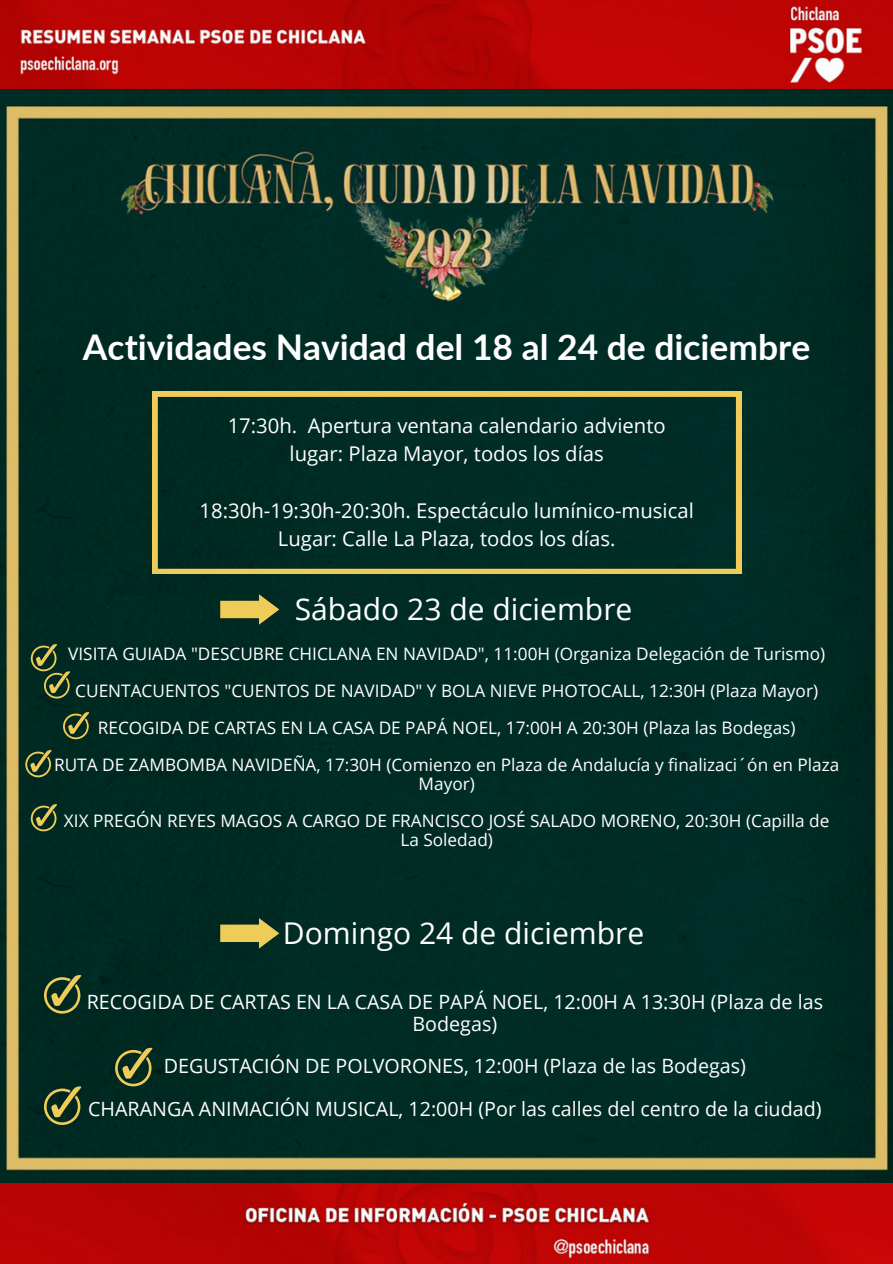
<style>
.page{position:relative;width:893px;height:1264px;background:#fff}
.page>*{position:absolute;margin:0;border:0;box-sizing:border-box;transform-origin:0 0}
.t1{font:700 35.4px "Lato";color:#fff}
.t2{font:30px "Open Sans";color:#fff}
.t3{font:20.25px/28.3px "Open Sans";color:#fff;text-align:center}
.t4{font:19.65px/21.3px "Open Sans";color:#fff;text-align:center}
.t5{font:17.25px/18.6px "Open Sans";color:#fff;text-align:center}
</style>
<div class="page">
<img style="left:0;top:1182px;width:892px;height:81px">
<img style="left:0;top:0;width:892px;height:89px">
<img style="left:0;top:89px;width:892px;height:507px">
<img style="left:0;top:596px;width:892px;height:586px">
<div style="left:0;top:777px;width:892px;height:337px;background:#002c24"></div>
<svg style="left:152px;top:391px;width:589px;height:182px;background:#113728"></svg>
<svg style="left:220px;top:594px;width:59px;height:30px;background:#858340"></svg>
<svg style="left:44px;top:975px;width:37px;height:38px"></svg>
<svg style="left:220px;top:918px;width:59px;height:30px;background:#85833f"></svg>
<svg style="left:31px;top:644px;width:39px;height:54px;background:#374e2d"></svg>
<svg style="left:63px;top:712px;width:26px;height:27px"></svg>
<svg style="left:25px;top:750px;width:26px;height:27px"></svg>
<svg style="left:31px;top:804px;width:26px;height:27px"></svg>
<svg style="left:115px;top:1047px;width:37px;height:39px"></svg>
<svg style="left:44px;top:1086px;width:37px;height:38px"></svg>
<p class="t1" style="left:83px;top:325px;width:728px">Actividades Navidad del 18 al 24 de diciembre</p>
<p class="t3" style="left:228px;top:411px;width:439px">17:30h. Apertura ventana calendario adviento</p>
<p class="t3" style="left:289px;top:439px;width:316px">lugar: Plaza Mayor, todos los días</p>
<p class="t3" style="left:200px;top:496px;width:495px">18:30h-19:30h-20:30h. Espectáculo lumínico-musical<br>Lugar: Calle La Plaza, todos los días.</p>
<p class="t2" style="left:295px;top:588px;width:339px">Sábado 23 de diciembre</p>
<p class="t5" style="left:68px;top:643px;width:758px">VISITA GUIADA "DESCUBRE CHICLANA EN NAVIDAD", 11:00H (Organiza Delegación de Turismo)</p>
<p class="t5" style="left:75px;top:681px;width:744px">CUENTACUENTOS "CUENTOS DE NAVIDAD" Y BOLA NIEVE PHOTOCALL, 12:30H (Plaza Mayor)</p>
<p class="t5" style="left:98px;top:718px;width:699px">RECOGIDA DE CARTAS EN LA CASA DE PAPÁ NOEL, 17:00H A 20:30H (Plaza las Bodegas)</p>
<p class="t5" style="left:54px;top:755px;width:786px">RUTA DE ZAMBOMBA NAVIDEÑA, 17:30H (Comienzo en Plaza de Andalucía y finalizaci´ón en Plaza<br>Mayor)</p>
<p class="t5" style="left:64px;top:811px;width:766px">XIX PREGÓN REYES MAGOS A CARGO DE FRANCISCO JOSÉ SALADO MORENO, 20:30H (Capilla de<br>La Soledad)</p>
<p class="t2" style="left:283px;top:911px;width:363px">Domingo 24 de diciembre</p>
<p class="t4" style="left:87px;top:991px;width:737px">RECOGIDA DE CARTAS EN LA CASA DE PAPÁ NOEL, 12:00H A 13:30H (Plaza de las<br>Bodegas)</p>
<p class="t4" style="left:164px;top:1054px;width:583px">DEGUSTACIÓN DE POLVORONES, 12:00H (Plaza de las Bodegas)</p>
<p class="t4" style="left:88px;top:1097px;width:734px">CHARANGA ANIMACIÓN MUSICAL, 12:00H (Por las calles del centro de la ciudad)</p>
</div>
